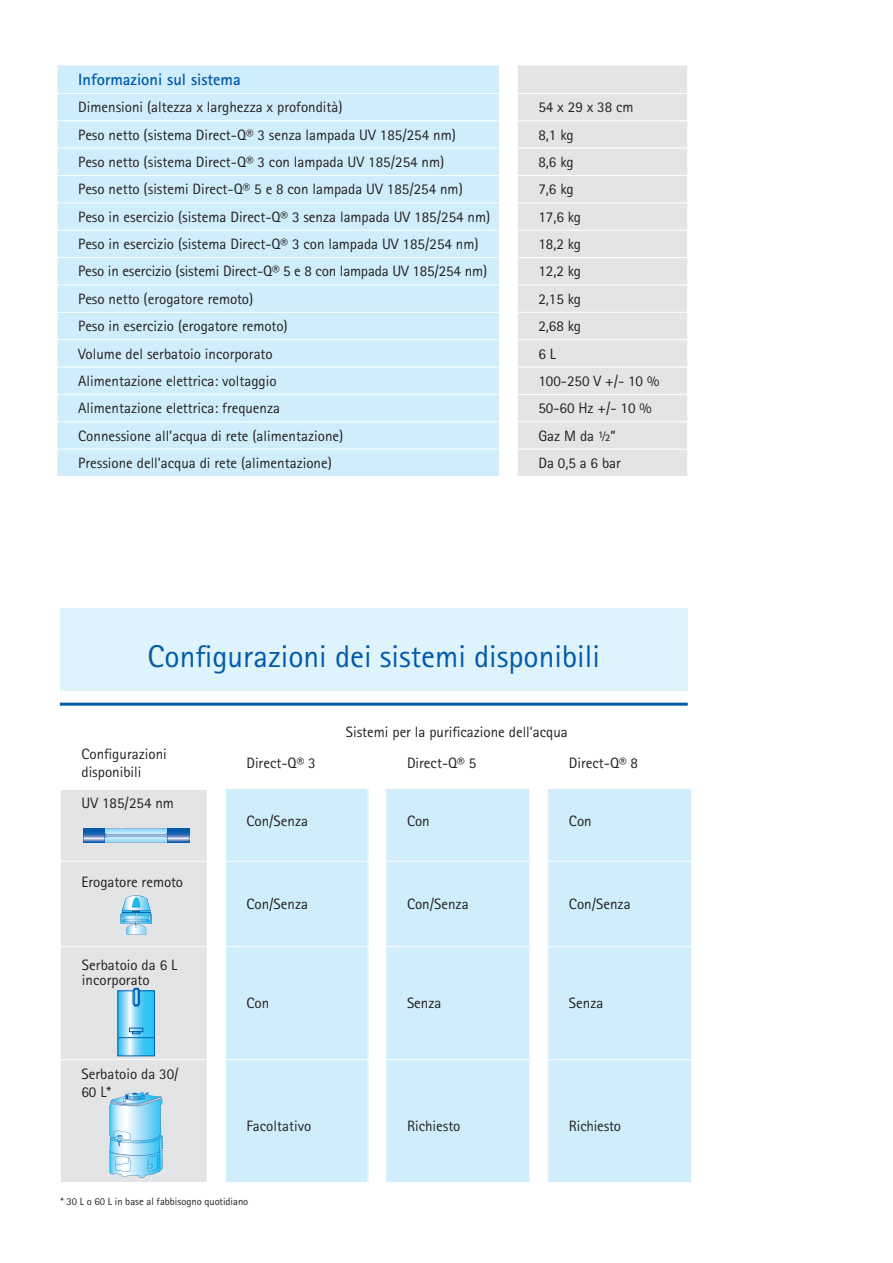
<style>
.page{position:relative;width:893px;height:1263px;background:#fff}
.page>*{position:absolute;margin:0;border:0;box-sizing:border-box;transform-origin:0 0}
.t1{font:31.5px "Merck Sans Serif Pro";color:#015aaa}
.t2{font:700 16.5px "Merck Sans Serif Pro";color:#015aaa}
.t3{font:15px/18px "Merck Sans Serif Pro";color:#231f20}
.t4{font:10.5px "Merck Sans Serif Pro";color:#231f20}
</style>
<div class="page">
<div style="left:58px;top:66px;width:441px;height:410px;background:#d0edfb"></div>
<div style="left:518px;top:66px;width:169px;height:410px;background:#e3e4e6"></div>
<hr style="left:57px;top:93px;width:442px;height:1px;background:#fff">
<hr style="left:517px;top:93px;width:171px;height:1px;background:#fff">
<hr style="left:57px;top:120px;width:442px;height:1px;background:#fff">
<hr style="left:517px;top:120px;width:171px;height:1px;background:#fff">
<hr style="left:57px;top:148px;width:442px;height:1px;background:#fff">
<hr style="left:517px;top:148px;width:171px;height:1px;background:#fff">
<hr style="left:57px;top:175px;width:442px;height:1px;background:#fff">
<hr style="left:517px;top:175px;width:171px;height:1px;background:#fff">
<hr style="left:57px;top:202px;width:442px;height:1px;background:#fff">
<hr style="left:517px;top:202px;width:171px;height:1px;background:#fff">
<hr style="left:57px;top:230px;width:442px;height:1px;background:#fff">
<hr style="left:517px;top:230px;width:171px;height:1px;background:#fff">
<hr style="left:57px;top:257px;width:442px;height:1px;background:#fff">
<hr style="left:517px;top:257px;width:171px;height:1px;background:#fff">
<hr style="left:57px;top:285px;width:442px;height:1px;background:#fff">
<hr style="left:517px;top:285px;width:171px;height:1px;background:#fff">
<hr style="left:57px;top:312px;width:442px;height:1px;background:#fff">
<hr style="left:517px;top:312px;width:171px;height:1px;background:#fff">
<hr style="left:57px;top:339px;width:442px;height:1px;background:#fff">
<hr style="left:517px;top:339px;width:171px;height:1px;background:#fff">
<hr style="left:57px;top:367px;width:442px;height:1px;background:#fff">
<hr style="left:517px;top:367px;width:171px;height:1px;background:#fff">
<hr style="left:57px;top:394px;width:442px;height:1px;background:#fff">
<hr style="left:517px;top:394px;width:171px;height:1px;background:#fff">
<hr style="left:57px;top:421px;width:442px;height:1px;background:#fff">
<hr style="left:517px;top:421px;width:171px;height:1px;background:#fff">
<svg style="left:57px;top:65px;width:1px;height:411px"></svg>
<hr style="left:57px;top:449px;width:442px;height:1px;background:#fff">
<hr style="left:517px;top:449px;width:171px;height:1px;background:#fff">
<div style="left:61px;top:790px;width:146px;height:391px;background:#e3e4e6"></div>
<div style="left:226px;top:789px;width:142px;height:393px;background:#d0edfb"></div>
<div style="left:386px;top:789px;width:144px;height:393px;background:#d0edfb"></div>
<div style="left:548px;top:789px;width:144px;height:393px;background:#d0edfb"></div>
<hr style="left:529px;top:781px;width:1px;height:80px;background:#fff">
<hr style="left:691px;top:781px;width:1px;height:80px;background:#fff">
<hr style="left:60px;top:861px;width:147px;height:1px;background:#fff">
<hr style="left:225px;top:861px;width:143px;height:1px;background:#fff">
<hr style="left:386px;top:861px;width:144px;height:1px;background:#fff">
<hr style="left:529px;top:861px;width:1px;height:85px;background:#fff">
<hr style="left:691px;top:861px;width:1px;height:85px;background:#fff">
<hr style="left:548px;top:861px;width:144px;height:1px;background:#fff">
<hr style="left:60px;top:946px;width:147px;height:1px;background:#fff">
<hr style="left:225px;top:946px;width:143px;height:1px;background:#fff">
<hr style="left:386px;top:946px;width:144px;height:1px;background:#fff">
<hr style="left:529px;top:947px;width:1px;height:112px;background:#fff">
<hr style="left:691px;top:947px;width:1px;height:112px;background:#fff">
<hr style="left:548px;top:946px;width:144px;height:1px;background:#fff">
<hr style="left:60px;top:1059px;width:147px;height:1px;background:#fff">
<hr style="left:225px;top:1059px;width:143px;height:1px;background:#fff">
<hr style="left:386px;top:1059px;width:144px;height:1px;background:#fff">
<hr style="left:529px;top:1060px;width:1px;height:132px;background:#fff">
<hr style="left:691px;top:1060px;width:1px;height:132px;background:#fff">
<hr style="left:548px;top:1059px;width:144px;height:1px;background:#fff">
<div style="left:60px;top:608px;width:628px;height:83px;background:#def3fc"></div>
<hr style="left:60px;top:703px;width:628px;height:3px;background:#015aaa">
<svg style="left:120px;top:993px;width:33px;height:43px"></svg>
<div style="left:118px;top:991px;width:37px;height:47px;border:1px solid #0160ae"></div>
<svg style="left:120px;top:1039px;width:33px;height:15px"></svg>
<div style="left:118px;top:1037px;width:37px;height:19px;border:1px solid #0160ae"></div>
<div style="left:129px;top:1028px;width:14px;height:4px;border:1px solid #0160ae"></div>
<svg style="left:132px;top:1031px;width:8px;height:3px"></svg>
<svg style="left:133px;top:988px;width:7px;height:18px"></svg>
<hr style="left:134px;top:989px;width:4px;height:16px;background:#b6e4f9">
<div style="left:134px;top:989px;width:5px;height:16px;border:1px solid #0160ae"></div>
<svg style="left:120px;top:895px;width:32px;height:39px"></svg>
<svg style="left:83px;top:828px;width:106px;height:14px"></svg>
<svg style="left:109px;top:1092px;width:54px;height:86px;background:#9bd6f0"></svg>
<p class="t2" style="left:78px;top:69px;width:164px">Informazioni sul sistema</p>
<p class="t3" style="left:78px;top:98px;width:266px">Dimensioni (altezza x larghezza x profondità)</p>
<p class="t3" style="left:538px;top:98px;width:97px">54 x 29 x 38 cm</p>
<p class="t3" style="left:78px;top:126px;width:379px">Peso netto (sistema Direct-Q® 3 senza lampada UV 185/254 nm)</p>
<p class="t3" style="left:538px;top:126px;width:37px">8,1 kg</p>
<p class="t3" style="left:78px;top:153px;width:368px">Peso netto (sistema Direct-Q® 3 con lampada UV 185/254 nm)</p>
<p class="t3" style="left:538px;top:153px;width:37px">8,6 kg</p>
<p class="t3" style="left:78px;top:181px;width:386px">Peso netto (sistemi Direct-Q® 5 e 8 con lampada UV 185/254 nm)</p>
<p class="t3" style="left:538px;top:181px;width:37px">7,6 kg</p>
<p class="t3" style="left:78px;top:208px;width:414px">Peso in esercizio (sistema Direct-Q® 3 senza lampada UV 185/254 nm)</p>
<p class="t3" style="left:538px;top:208px;width:44px">17,6 kg</p>
<p class="t3" style="left:78px;top:235px;width:402px">Peso in esercizio (sistema Direct-Q® 3 con lampada UV 185/254 nm)</p>
<p class="t3" style="left:538px;top:235px;width:44px">18,2 kg</p>
<p class="t3" style="left:78px;top:263px;width:410px">Peso in esercizio (sistemi Direct-Q® 5 e 8 con lampada UV 185/254 nm)</p>
<p class="t3" style="left:538px;top:263px;width:44px">12,2 kg</p>
<p class="t3" style="left:78px;top:290px;width:177px">Peso netto (erogatore remoto)</p>
<p class="t3" style="left:538px;top:290px;width:44px">2,15 kg</p>
<p class="t3" style="left:78px;top:317px;width:211px">Peso in esercizio (erogatore remoto)</p>
<p class="t3" style="left:538px;top:317px;width:44px">2,68 kg</p>
<p class="t3" style="left:78px;top:345px;width:196px">Volume del serbatoio incorporato</p>
<p class="t3" style="left:538px;top:345px;width:19px">6 L</p>
<p class="t3" style="left:78px;top:372px;width:200px">Alimentazione elettrica: voltaggio</p>
<p class="t3" style="left:538px;top:372px;width:122px">100-250 V +/- 10 %</p>
<p class="t3" style="left:78px;top:399px;width:203px">Alimentazione elettrica: frequenza</p>
<p class="t3" style="left:538px;top:399px;width:115px">50-60 Hz +/- 10 %</p>
<p class="t3" style="left:78px;top:427px;width:267px">Connessione all’acqua di rete (alimentazione)</p>
<p class="t3" style="left:538px;top:427px;width:79px">Gaz M da ½”</p>
<p class="t3" style="left:78px;top:454px;width:255px">Pressione dell’acqua di rete (alimentazione)</p>
<p class="t3" style="left:538px;top:454px;width:84px">Da 0,5 a 6 bar</p>
<p class="t1" style="left:148px;top:637px;width:454px">Configurazioni dei sistemi disponibili</p>
<p class="t3" style="left:346px;top:723px;width:223px">Sistemi per la purificazione dell’acqua</p>
<p class="t3" style="left:81px;top:745px;width:87px">Configurazioni disponibili</p>
<p class="t3" style="left:246px;top:754px;width:71px">Direct-Q® 3</p>
<p class="t3" style="left:407px;top:754px;width:71px">Direct-Q® 5</p>
<p class="t3" style="left:569px;top:754px;width:71px">Direct-Q® 8</p>
<p class="t3" style="left:81px;top:794px;width:94px">UV 185/254 nm</p>
<p class="t3" style="left:246px;top:812px;width:63px">Con/Senza</p>
<p class="t3" style="left:407px;top:812px;width:24px">Con</p>
<p class="t3" style="left:569px;top:812px;width:24px">Con</p>
<p class="t3" style="left:81px;top:873px;width:103px">Erogatore remoto</p>
<p class="t3" style="left:82px;top:957px;width:97px;line-height:15px">Serbatoio da 6 L incorporato</p>
<p class="t3" style="left:81px;top:1065px;width:99px">Serbatoio da 30/<br>60 L*</p>
<p class="t3" style="left:246px;top:895px;width:63px">Con/Senza</p>
<p class="t3" style="left:407px;top:895px;width:63px">Con/Senza</p>
<p class="t3" style="left:569px;top:895px;width:63px">Con/Senza</p>
<p class="t3" style="left:246px;top:994px;width:24px">Con</p>
<p class="t3" style="left:407px;top:994px;width:36px">Senza</p>
<p class="t3" style="left:569px;top:994px;width:36px">Senza</p>
<p class="t3" style="left:246px;top:1117px;width:66px">Facoltativo</p>
<p class="t3" style="left:407px;top:1117px;width:55px">Richiesto</p>
<p class="t3" style="left:569px;top:1117px;width:54px">Richiesto</p>
<p class="t4" style="left:61px;top:1195px;width:189px">* 30 L o 60 L in base al fabbisogno quotidiano</p>
</div>
